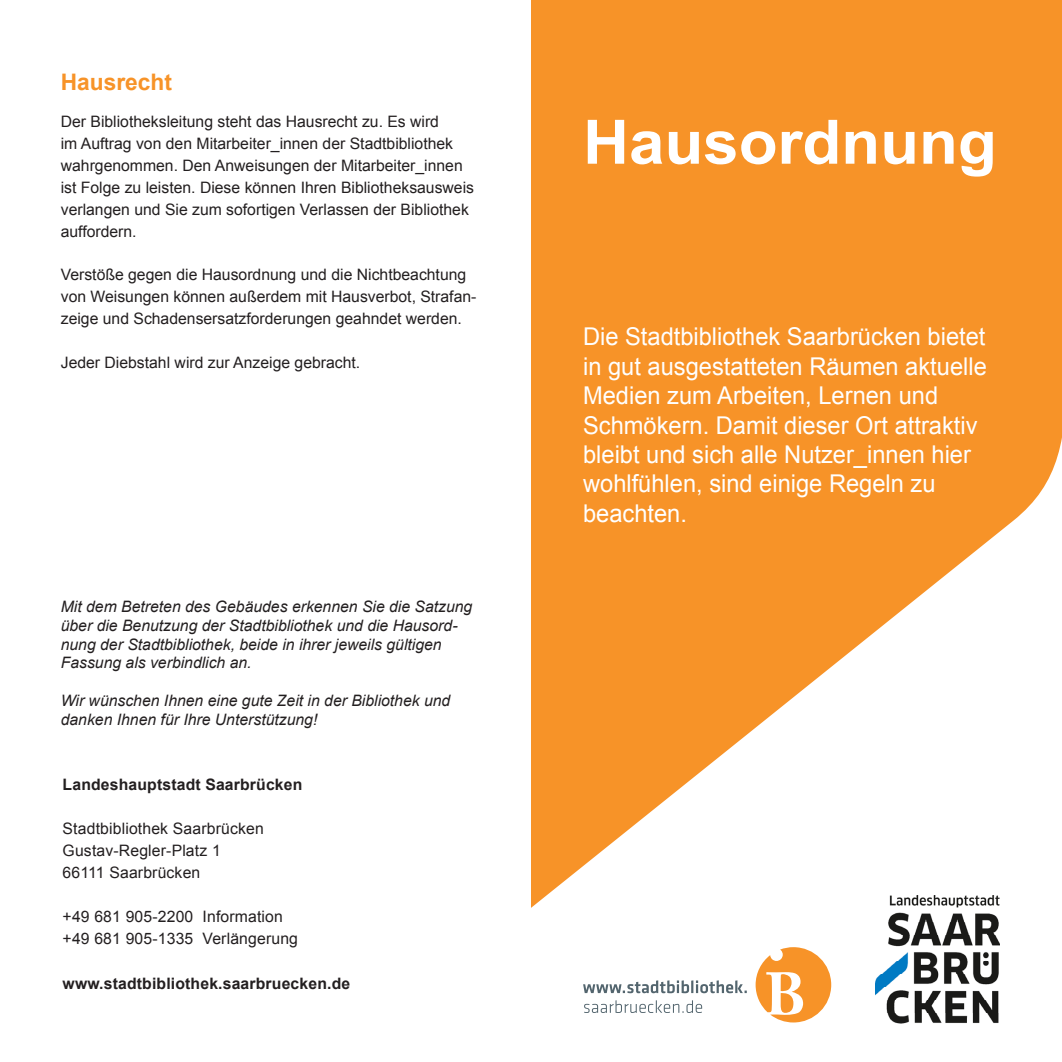
<style>
.page{position:relative;width:1062px;height:1062px;background:#fff}
.page>*{position:absolute;margin:0;border:0;box-sizing:border-box;transform-origin:0 0}
.t1{font:700 61.25px "Arial";color:#fff;scale:1.04 1}
.t2{font:24.5px/29.4px "Arial";color:#fff}
.t3{font:700 22.75px "Arial";color:#f79328}
.Fließtext{font:15.75px/21.9px "Arial";color:#231f20}
.t4{font:italic 15.75px/18.9px "Arial";color:#231f20}
.Fließtext-2{font:700 15.75px "Arial";letter-spacing:.01em;color:#231f20}
</style>
<div class="page">
<img style="left:876px;top:912px;width:124px;height:111px">
<svg style="left:755px;top:947px;width:76px;height:75px"></svg>
<svg style="left:584px;top:1000px;width:118px;height:13px"></svg>
<svg style="left:583px;top:980px;width:164px;height:13px"></svg>
<svg style="left:531px;top:0;width:531px;height:908px;fill:#f79328"></svg>
<p class="t3" style="left:61px;top:66px;width:113px">Hausrecht</p>
<p class="Fließtext" style="left:61px;top:111px;width:415px">Der Bibliotheksleitung steht das Hausrecht zu. Es wird<br>im Auftrag von den Mitarbeiter_innen der Stadtbibliothek wahrgenommen. Den Anweisungen der Mitarbeiter_innen ist Folge zu leisten. Diese können Ihren Bibliotheksausweis verlangen und Sie zum sofortigen Verlassen der Bibliothek auffordern.</p>
<p class="Fließtext" style="left:61px;top:264px;width:417px">Verstöße gegen die Hausordnung und die Nichtbeachtung von Weisungen können außerdem mit Hausverbot, Strafan&shy;zeige und Schadensersatzforderungen geahndet werden.</p>
<p class="Fließtext" style="left:61px;top:352px;width:301px">Jeder Diebstahl wird zur Anzeige gebracht.</p>
<p class="t4" style="left:61px;top:597px;width:413px">Mit dem Betreten des Gebäudes erkennen Sie die Satzung über die Benutzung der Stadtbibliothek und die Hausord&shy;nung der Stadtbibliothek, beide in ihrer jeweils gültigen Fassung als verbindlich an.</p>
<p class="t4" style="left:61px;top:691px;width:391px">Wir wünschen Ihnen eine gute Zeit in der Bibliothek und danken Ihnen für Ihre Unterstützung!</p>
<p class="Fließtext-2" style="left:63px;top:774px;width:241px">Landeshauptstadt Saarbrücken</p>
<p class="Fließtext" style="left:63px;top:817px;width:203px">Stadtbibliothek Saarbrücken<br>Gustav-Regler-Platz 1</p>
<p class="Fließtext" style="left:63px;top:862px;width:139px">66111 Saarbrücken</p>
<p class="Fließtext" style="left:63px;top:906px;width:237px">+49 681 905-2200 Information +49 681 905-1335 Verlängerung</p>
<p class="Fließtext-2" style="left:63px;top:972px;width:289px">www.stadtbibliothek.saarbruecken.de</p>
<p class="t1" style="left:583px;top:101px;width:399px">Hausordnung</p>
<p class="t2" style="left:583px;top:322px;width:405px">Die Stadtbibliothek Saarbrücken bietet in gut ausgestatteten Räumen aktuelle Medien zum Arbeiten, Lernen und Schmökern. Damit dieser Ort attraktiv bleibt und sich alle Nutzer_innen hier wohlfühlen, sind einige Regeln zu beachten.</p>
</div>
